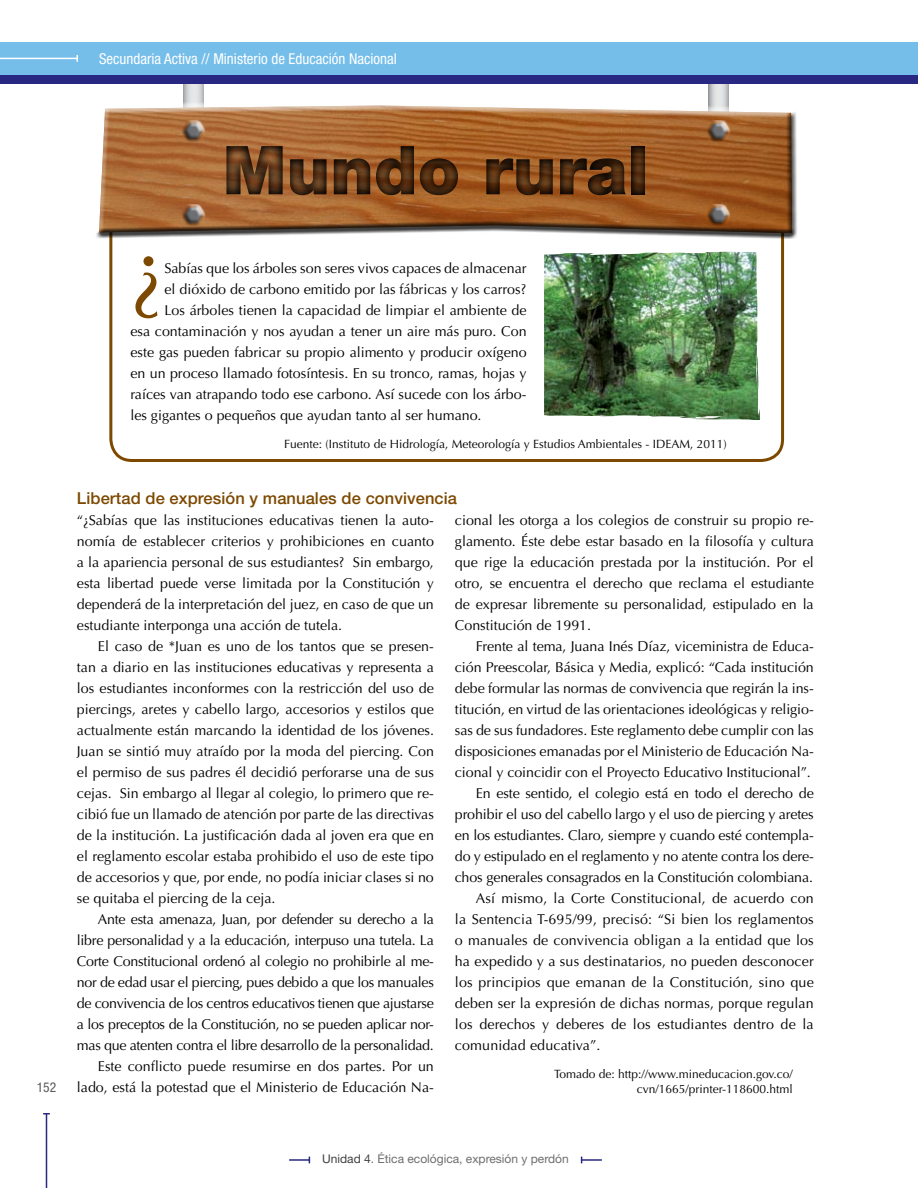
<style>
.page{position:relative;width:918px;height:1188px;background:#fff}
.page>*{position:absolute;margin:0;border:0;box-sizing:border-box;transform-origin:0 0}
.t1{font:87.45px "Optima LT Std";color:#7d4900}
.t2{font:500 16.5px "Helvetica Neue LT Std";letter-spacing:.005em;color:#7d4900}
.t3{font:condensed 15px "Helvetica Neue LT Std";color:#fff}
.t4{font:14.25px/21px "Optima LT Std";letter-spacing:-.005em;color:#000;text-align:justify}
.t5{font:condensed 13.5px "Helvetica Neue LT Std";color:#58595b}
.t6{font:12px/15px "Optima LT Std";color:#000;text-align:right}
.t7{font:12px "Helvetica Neue LT Std";color:#6d6e71}
.s1{color:#414042}
</style>
<div class="page">
<hr style="left:46px;top:1114px;width:1px;height:74px;background:#282781">
<div style="left:109px;top:202px;width:675px;height:260px;border:3px solid #7d4900;border-radius:21px"></div>
<svg style="left:183px;top:84px;width:21px;height:17px"></svg>
<svg style="left:708px;top:84px;width:21px;height:17px"></svg>
<div style="left:94px;top:101px;width:702px;height:135px;background:#fff;opacity:.75"></div>
<div style="left:95px;top:109px;width:703px;height:130px;background:#000;opacity:.75"></div>
<div style="left:186px;top:120px;width:20px;height:21px;background:#fff;opacity:.75"></div>
<div style="left:181px;top:121px;width:21px;height:21px;background:#000;opacity:.75"></div>
<div style="left:711px;top:120px;width:20px;height:21px;background:#fff;opacity:.75"></div>
<div style="left:706px;top:121px;width:21px;height:21px;background:#000;opacity:.75"></div>
<div style="left:711px;top:204px;width:20px;height:21px;background:#fff;opacity:.75"></div>
<div style="left:706px;top:205px;width:21px;height:21px;background:#000;opacity:.75"></div>
<div style="left:186px;top:204px;width:20px;height:21px;background:#fff;opacity:.75"></div>
<div style="left:181px;top:205px;width:21px;height:21px;background:#000;opacity:.75"></div>
<svg style="left:197px;top:130px;width:527px;height:81px;background:#8d5325"></svg>
<div style="left:0;top:72px;width:918px;height:12px;background:#282781"></div>
<div style="left:0;top:42px;width:918px;height:33px;background:#75bee9"></div>
<hr style="left:0;top:58px;width:77px;height:1px;background:#fff">
<svg style="left:76px;top:55px;width:2px;height:7px"></svg>
<hr style="left:289px;top:1159px;width:20px;height:2px;background:#282781">
<hr style="left:582px;top:1159px;width:20px;height:2px;background:#282781">
<img style="left:544px;top:252px;width:216px;height:168px">
<p class="t3" style="left:99px;top:50px;width:299px">Secundaria Activa // Ministerio de Educación Nacional</p>
<p class="t5" style="left:37px;top:1079px;width:21px">152</p>
<h1 class="t1" style="left:130px;top:218px;width:36px">¿</h1>
<p class="t4" style="left:164px;top:258px;width:364px">Sabías que los árboles son seres vivos capaces de almacenar</p>
<p class="t4" style="left:164px;top:279px;width:363px">el dióxido de carbono emitido por las fábricas y los carros?</p>
<p class="t4" style="left:164px;top:300px;width:364px">Los árboles tienen la capacidad de limpiar el ambiente de</p>
<p class="t4" style="left:130px;top:321px;width:398px">esa contaminación y nos ayudan a tener un aire más puro. Con</p>
<p class="t4" style="left:130px;top:342px;width:398px">este gas pueden fabricar su propio alimento y producir oxígeno</p>
<p class="t4" style="left:130px;top:363px;width:398px">en un proceso llamado fotosíntesis. En su tronco, ramas, hojas y</p>
<p class="t4" style="left:130px;top:384px;width:398px">raíces van atrapando todo ese carbono. Así sucede con los árbo-</p>
<p class="t4" style="left:130px;top:405px;width:353px">les gigantes o pequeños que ayudan tanto al ser humano.</p>
<p class="t6" style="left:284px;top:436px;width:444px">Fuente: (Instituto de Hidrología, Meteorología y Estudios Ambientales - IDEAM, 2011)</p>
<p class="t2" style="left:77px;top:488px;width:382px">Libertad de expresión y manuales de convivencia</p>
<p class="t4" style="left:77px;top:510px;width:359px">“¿Sabías que las instituciones educativas tienen la auto&shy;nomía de establecer criterios y prohibiciones en cuanto a la apariencia personal de sus estudiantes? Sin embargo, esta libertad puede verse limitada por la Constitución y dependerá de la interpretación del juez, en caso de que un estudiante interponga una acción de tutela.</p>
<p class="t4" style="left:77px;top:636px;width:359px;text-indent:21px">El caso de *Juan es uno de los tantos que se presen&shy;tan a diario en las instituciones educativas y representa a los estudiantes inconformes con la restricción del uso de piercings, aretes y cabello largo, accesorios y estilos que actualmente están marcando la identidad de los jóvenes.<br>Juan se sintió muy atraído por la moda del piercing. Con el permiso de sus padres él decidió perforarse una de sus cejas. Sin embargo al llegar al colegio, lo primero que re&shy;cibió fue un llamado de atención por parte de las directivas de la institución. La justificación dada al joven era que en el reglamento escolar estaba prohibido el uso de este tipo de accesorios y que, por ende, no podía iniciar clases si no se quitaba el piercing de la ceja.</p>
<p class="t4" style="left:77px;top:909px;width:359px;text-align:right">Ante esta amenaza, Juan, por defender su derecho a la libre personalidad y a la educación, interpuso una tutela. La Corte Constitucional ordenó al colegio no prohibirle al me&shy;nor de edad usar el piercing, pues debido a que los manuales de convivencia de los centros educativos tienen que ajustarse a los preceptos de la Constitución, no se pueden aplicar nor&shy;mas que atenten contra el libre desarrollo de la personalidad.<br>Este conflicto puede resumirse en dos partes. Por un lado, está la potestad que el Ministerio de Educación Na-</p>
<p class="t4" style="left:455px;top:510px;width:360px">cional les otorga a los colegios de construir su propio re&shy;glamento. Éste debe estar basado en la filosofía y cultura que rige la educación prestada por la institución. Por el otro, se encuentra el derecho que reclama el estudiante de expresar libremente su personalidad, estipulado en la Constitución de 1991.</p>
<p class="t4" style="left:476px;top:636px;width:339px">Frente al tema, Juana Inés Díaz, viceministra de Educa-</p>
<p class="t4" style="left:455px;top:657px;width:360px">ción Preescolar, Básica y Media, explicó: “Cada institución</p>
<p class="t4" style="left:455px;top:678px;width:360px">debe formular las normas de convivencia que regirán la ins-</p>
<p class="t4" style="left:455px;top:699px;width:360px">titución, en virtud de las orientaciones ideológicas y religio-</p>
<p class="t4" style="left:455px;top:720px;width:360px">sas de sus fundadores. Este reglamento debe cumplir con las</p>
<p class="t4" style="left:455px;top:741px;width:360px">disposiciones emanadas por el Ministerio de Educación Na-</p>
<p class="t4" style="left:455px;top:762px;width:358px">cional y coincidir con el Proyecto Educativo Institucional”.</p>
<p class="t4" style="left:476px;top:783px;width:339px">En este sentido, el colegio está en todo el derecho de</p>
<p class="t4" style="left:455px;top:804px;width:360px">prohibir el uso del cabello largo y el uso de piercing y aretes</p>
<p class="t4" style="left:455px;top:825px;width:360px">en los estudiantes. Claro, siempre y cuando esté contempla-</p>
<p class="t4" style="left:455px;top:846px;width:360px">do y estipulado en el reglamento y no atente contra los dere-</p>
<p class="t4" style="left:455px;top:867px;width:360px">chos generales consagrados en la Constitución colombiana.</p>
<p class="t4" style="left:476px;top:888px;width:339px">Así mismo, la Corte Constitucional, de acuerdo con</p>
<p class="t4" style="left:455px;top:909px;width:360px">la Sentencia T-695/99, precisó: “Si bien los reglamentos</p>
<p class="t4" style="left:455px;top:930px;width:360px">o manuales de convivencia obligan a la entidad que los</p>
<p class="t4" style="left:455px;top:951px;width:360px">ha expedido y a sus destinatarios, no pueden desconocer</p>
<p class="t4" style="left:455px;top:972px;width:360px">los principios que emanan de la Constitución, sino que</p>
<p class="t4" style="left:455px;top:993px;width:360px">deben ser la expresión de dichas normas, porque regulan</p>
<p class="t4" style="left:455px;top:1014px;width:360px">los derechos y deberes de los estudiantes dentro de la</p>
<p class="t4" style="left:455px;top:1035px;width:147px">comunidad educativa”.</p>
<p class="t6" style="left:554px;top:1066px;width:240px">Tomado de: http://www.mineducacion.gov.co/ cvn/1665/printer-118600.html</p>
<p class="t7" style="left:322px;top:1152px;width:248px"><span class="s1">Unidad 4</span>. Ética ecológica, expresión y perdón</p>
</div>
